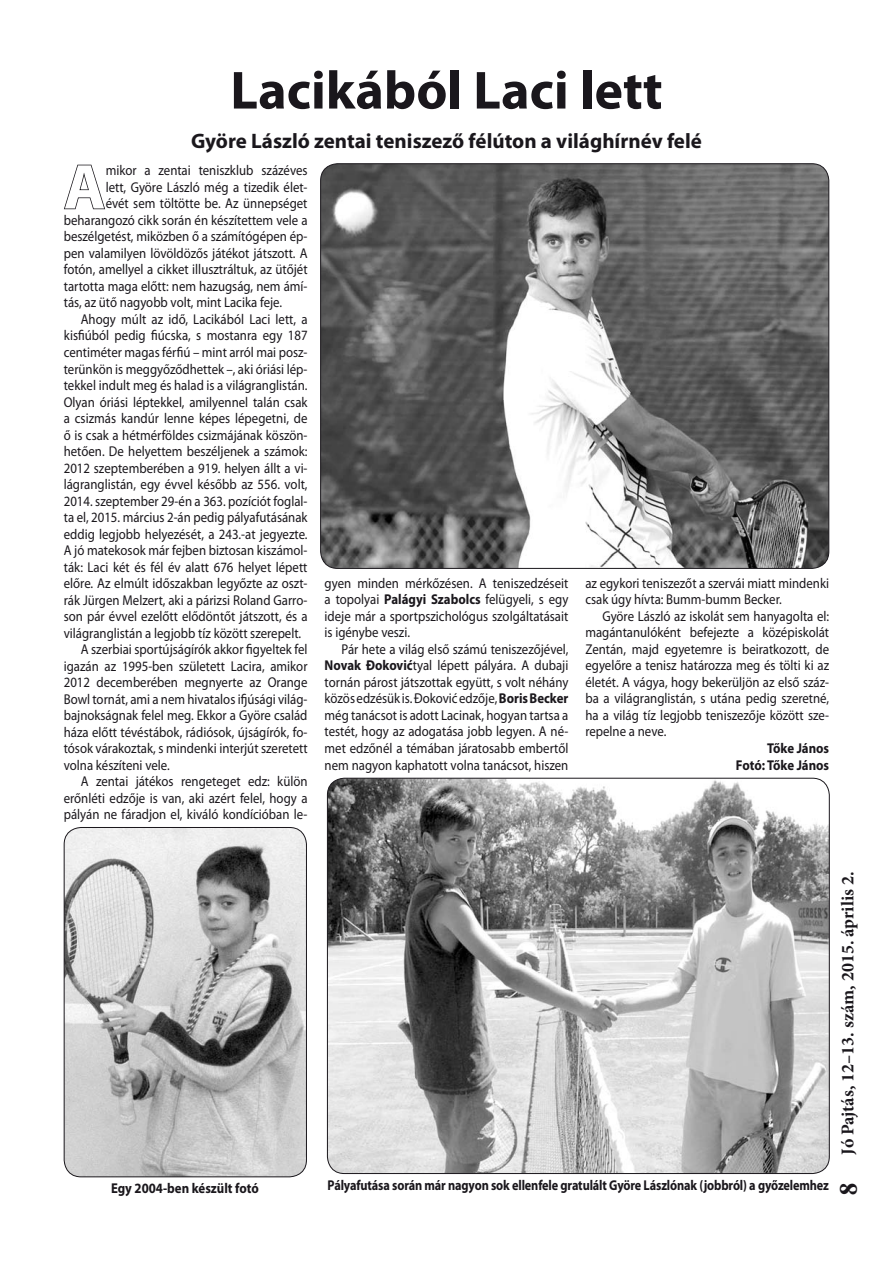
<style>
.page{position:relative;width:893px;height:1263px;background:#fff}
.page>*{position:absolute;margin:0;border:0;box-sizing:border-box;transform-origin:0 0}
.t1{font:700 63.9px "Myriad Pro";color:#fff}
.t2{font:700 54px "Myriad Pro";color:#1a171c}
.t3{font:700 21px "Myriad Pro";color:#1a171c}
.t4{font:700 18px "Minion Pro";color:#1a171c}
.t5{font:14.25px/16.5px "Myriad Pro";color:#1a171c;text-align:justify;scale:.9 1}
.t6{font:700 14.25px "Myriad Pro";letter-spacing:-.01em;color:#1a171c;scale:.86 1}
.t7{font:700 14.25px/16.5px "Myriad Pro";letter-spacing:-.01em;color:#1a171c;text-align:right;scale:.9 1}
.s1{font-weight:700}
</style>
<div class="page">
<svg style="left:64px;top:164px;width:41px;height:46px"></svg>
<img style="left:321px;top:164px;width:508px;height:404px;border-radius:17px">
<img style="left:64px;top:827px;width:242px;height:350px;border-radius:17px">
<div style="left:64px;top:827px;width:243px;height:350px;border:1px solid #1a171c;border-radius:17px"></div>
<img style="left:327px;top:778px;width:502px;height:395px;border-radius:17px">
<h2 class="t2" style="left:230px;top:55px;width:434px">Lacikából Laci lett</h2>
<h3 class="t3" style="left:191px;top:128px;width:512px">Györe László zentai teniszező félúton a világhírnév felé</h3>
<h1 class="t1" style="left:64px;top:145px;width:43px">A</h1>
<p class="t5" style="left:106px;top:162px;width:226px">mikor a zentai teniszklub százéves</p>
<p class="t5" style="left:106px;top:179px;width:226px">lett, Györe László még a tizedik élet-</p>
<p class="t5" style="left:106px;top:195px;width:226px">évét sem töltötte be. Az ünnepséget</p>
<p class="t5" style="left:64px;top:212px;width:272px">beharangozó cikk során én készítettem vele a</p>
<p class="t5" style="left:64px;top:228px;width:272px">beszélgetést, miközben ő a számítógépen ép-</p>
<p class="t5" style="left:64px;top:245px;width:272px">pen valamilyen lövöldözős játékot játszott. A</p>
<p class="t5" style="left:64px;top:261px;width:272px">fotón, amellyel a cikket illusztráltuk, az ütőjét</p>
<p class="t5" style="left:64px;top:278px;width:272px">tartotta maga előtt: nem hazugság, nem ámí-</p>
<p class="t5" style="left:64px;top:294px;width:244px">tás, az ütő nagyobb volt, mint Lacika feje.</p>
<p class="t5" style="left:81px;top:311px;width:253px">Ahogy múlt az idő, Lacikából Laci lett, a</p>
<p class="t5" style="left:64px;top:327px;width:272px">kisfiúból pedig fiúcska, s mostanra egy 187</p>
<p class="t5" style="left:64px;top:344px;width:272px">centiméter magas férfiú – mint arról mai posz-</p>
<p class="t5" style="left:64px;top:360px;width:272px">terünkön is meggyőződhettek –, aki óriási lép-</p>
<p class="t5" style="left:64px;top:377px;width:272px">tekkel indult meg és halad is a világranglistán.</p>
<p class="t5" style="left:64px;top:393px;width:272px">Olyan óriási léptekkel, amilyennel talán csak</p>
<p class="t5" style="left:64px;top:410px;width:272px">a csizmás kandúr lenne képes lépegetni, de</p>
<p class="t5" style="left:64px;top:426px;width:272px">ő is csak a hétmérföldes csizmájának köszön-</p>
<p class="t5" style="left:64px;top:443px;width:272px">hetően. De helyettem beszéljenek a számok:</p>
<p class="t5" style="left:64px;top:459px;width:272px">2012 szeptemberében a 919. helyen állt a vi-</p>
<p class="t5" style="left:64px;top:476px;width:272px">lágranglistán, egy évvel később az 556. volt,</p>
<p class="t5" style="left:64px;top:492px;width:272px">2014. szeptember 29-én a 363. pozíciót foglal-</p>
<p class="t5" style="left:64px;top:509px;width:272px">ta el, 2015. március 2-án pedig pályafutásának</p>
<p class="t5" style="left:64px;top:525px;width:272px">eddig legjobb helyezését, a 243.-at jegyezte.</p>
<p class="t5" style="left:64px;top:542px;width:272px">A jó matekosok már fejben biztosan kiszámol-</p>
<p class="t5" style="left:64px;top:558px;width:272px">ták: Laci két és fél év alatt 676 helyet lépett</p>
<p class="t5" style="left:64px;top:575px;width:272px">előre. Az elmúlt időszakban legyőzte az oszt-</p>
<p class="t5" style="left:64px;top:591px;width:272px">rák Jürgen Melzert, aki a párizsi Roland Garro-</p>
<p class="t5" style="left:64px;top:608px;width:272px">son pár évvel ezelőtt elődöntőt játszott, és a</p>
<p class="t5" style="left:64px;top:624px;width:265px">világranglistán a legjobb tíz között szerepelt.</p>
<p class="t5" style="left:81px;top:641px;width:253px">A szerbiai sportújságírók akkor figyeltek fel</p>
<p class="t5" style="left:64px;top:657px;width:272px">igazán az 1995-ben született Lacira, amikor</p>
<p class="t5" style="left:64px;top:674px;width:272px">2012 decemberében megnyerte az Orange</p>
<p class="t5" style="left:64px;top:690px;width:272px">Bowl tornát, ami a nem hivatalos ifjúsági világ-</p>
<p class="t5" style="left:64px;top:707px;width:272px">bajnokságnak felel meg. Ekkor a Györe család</p>
<p class="t5" style="left:64px;top:723px;width:272px">háza előtt tévéstábok, rádiósok, újságírók, fo-</p>
<p class="t5" style="left:64px;top:740px;width:272px">tósok várakoztak, s mindenki interjút szeretett</p>
<p class="t5" style="left:64px;top:756px;width:119px">volna készíteni vele.</p>
<p class="t5" style="left:81px;top:773px;width:253px">A zentai játékos rengeteget edz: külön</p>
<p class="t5" style="left:64px;top:789px;width:272px">erőnléti edzője is van, aki azért felel, hogy a</p>
<p class="t5" style="left:64px;top:806px;width:272px">pályán ne fáradjon el, kiváló kondícióban le-</p>
<p class="t5" style="left:325px;top:575px;width:272px">gyen minden mérkőzésen. A teniszedzéseit a topolyai <span class="s1">Palágyi Szabolcs</span> felügyeli, s egy ideje már a sportpszichológus szolgáltatásait is igénybe veszi.</p>
<p class="t5" style="left:325px;top:641px;width:272px;text-indent:17px">Pár hete a világ első számú teniszezőjével, <span class="s1">Novak Đoković</span>tyal lépett pályára. A dubaji tornán párost játszottak együtt, s volt néhány közös edzésük is. Đoković edzője, <span class="s1">Boris Becker </span>még tanácsot is adott Lacinak, hogyan tartsa a testét, hogy az adogatása jobb legyen. A né&shy;met edzőnél a témában járatosabb embertől nem nagyon kaphatott volna tanácsot, hiszen</p>
<p class="t5" style="left:585px;top:575px;width:272px">az egykori teniszezőt a szervái miatt mindenki csak úgy hívta: Bumm-bumm Becker.</p>
<p class="t5" style="left:585px;top:608px;width:272px;text-indent:17px">Györe László az iskolát sem hanyagolta el: magántanulóként befejezte a középiskolát Zentán, majd egyetemre is beiratkozott, de egyelőre a tenisz határozza meg és tölti ki az életét. A vágya, hogy bekerüljön az első száz&shy;ba a világranglistán, s utána pedig szeretné, ha a világ tíz legjobb teniszezője között sze&shy;repelne a neve.</p>
<p class="t7" style="left:736px;top:739px;width:105px">Tőke János<br>Fotó: Tőke János</p>
<p class="t7" style="left:111px;top:1179px;width:166px">Egy 2004-ben készült fotó</p>
<p class="t6" style="left:328px;top:1175px;width:585px">Pályafutása során már nagyon sok ellenfele gratulált Györe Lászlónak (jobbról) a győzelemhez</p>
<p class="t4" style="left:835px;top:1154px;width:285px;rotate:-90deg">Jó Pajtás, 12–13. szám, 2015. április 2.</p>
</div>
